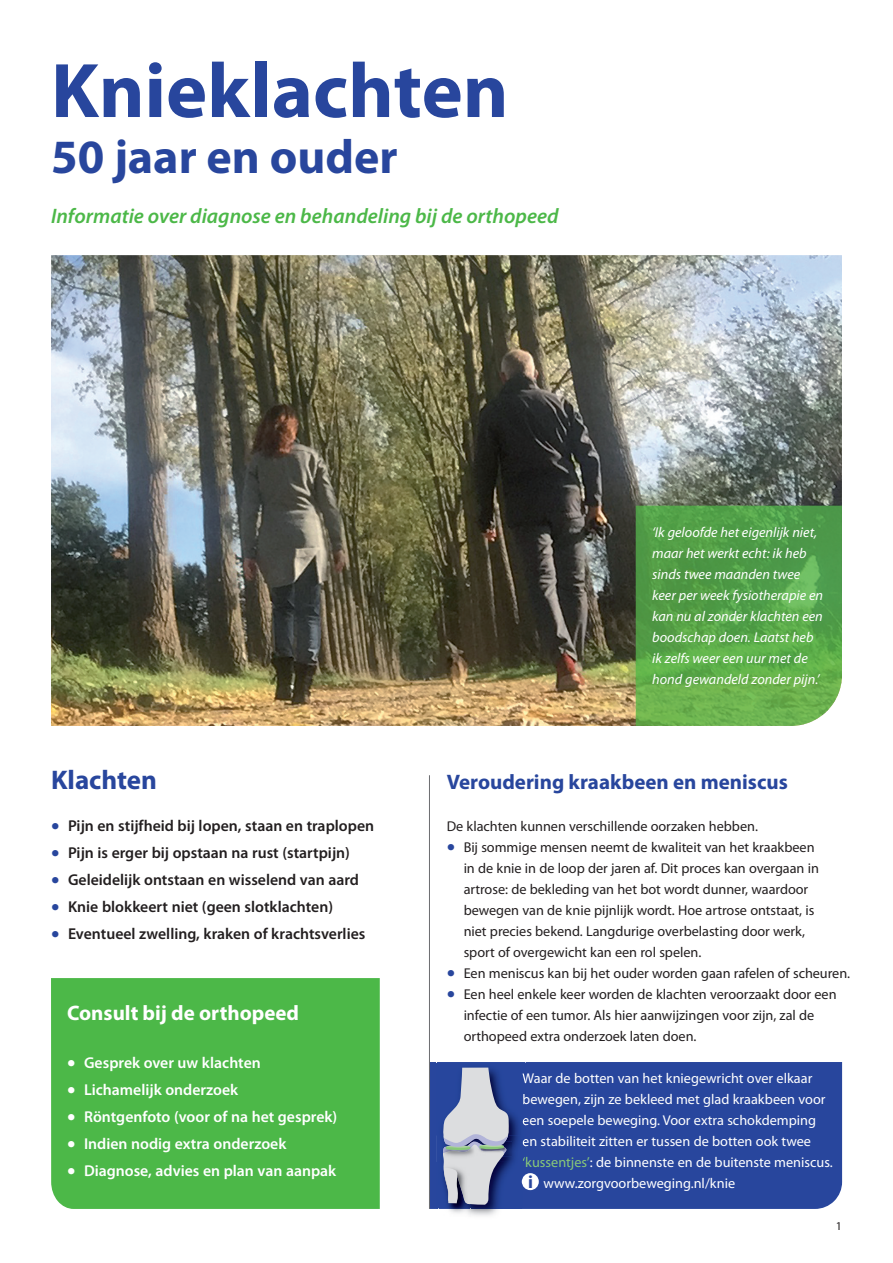
<style>
.page{position:relative;width:893px;height:1263px;background:#fff}
.page>*{position:absolute;margin:0;border:0;box-sizing:border-box;transform-origin:0 0}
.t1{font:700 78px "Myriad Pro";color:#28469d}
.t2{font:700 48px "Myriad Pro";color:#28469d}
.t3{font:700 27px "Myriad Pro";color:#28469d}
.t4{font:italic 600 21px "Myriad Pro";color:#4cb848}
.t5{font:700 21px "Myriad Pro";color:#28469d}
.t6{font:700 21px "Myriad Pro";color:#fff}
.t7{font:600 15.75px "Myriad Pro";color:#231f20}
.t8{font:600 15.75px "Myriad Pro";color:#fff}
.t9{font:14.25px/21px "Myriad Pro";color:#231f20}
.t10{font:14.25px "Myriad Pro";color:#fff}
.t11{font:italic 14.25px/21px "Myriad Pro";color:#fff}
.t12{font:12px "Myriad Pro";color:#231f20}
.s1{font-weight:400;font-size:30px;color:#28469d}
.s2{font-weight:400;font-size:30px}
.s3{font-size:30px;color:#28469d}
.s4{color:#88c878}
.s5{font-weight:700;font-size:18px;color:#28469d}
</style>
<div class="page">
<div style="left:430px;top:1062px;width:412px;height:147px;background:#28469d"></div>
<div style="left:51px;top:978px;width:329px;height:231px;background:#4cb848"></div>
<img style="left:51px;top:255px;width:791px;height:471px">
<img style="left:636px;top:506px;width:206px;height:220px">
<div style="left:522px;top:1173px;width:17px;height:17px;background:#fff;border-radius:50%"></div>
<hr style="left:429px;top:775px;width:1px;height:434px;background:#6c6d70">
<img style="left:437px;top:1062px;width:88px;height:100px">
<svg style="left:522px;top:1073px;width:3px;height:10px"></svg>
<svg style="left:523px;top:1094px;width:2px;height:11px"></svg>
<svg style="left:523px;top:1117px;width:2px;height:9px"></svg>
<svg style="left:523px;top:1138px;width:2px;height:8px"></svg>
<img style="left:437px;top:1162px;width:85px;height:54px">
<img style="left:437px;top:1135px;width:85px;height:27px">
<img style="left:439px;top:1162px;width:31px;height:54px">
<img style="left:439px;top:1140px;width:3px;height:20px">
<img style="left:510px;top:1141px;width:2px;height:15px">
<svg style="left:442px;top:1067px;width:68px;height:138px;background:#97a1bc"></svg>
<h1 class="t1" style="left:51px;top:62px;width:459px">Knieklachten</h1>
<h2 class="t2" style="left:51px;top:138px;width:348px">50 jaar en ouder</h2>
<h3 class="t4" style="left:51px;top:208px;width:509px">Informatie over diagnose en behandeling bij de orthopeed</h3>
<p class="t11" style="left:652px;top:523px;width:172px">‘Ik geloofde het eigenlijk niet, maar het werkt echt: ik heb sinds twee maanden twee keer per week fysiotherapie en kan nu al zonder klachten een boodschap doen. Laatst heb ik zelfs weer een uur met de hond gewandeld zonder pijn.’</p>
<h3 class="t3" style="left:51px;top:770px;width:107px">Klachten</h3>
<p class="t7" style="left:51px;top:820px;width:325px"><span class="s1">•</span> Pijn en stijfheid bij lopen, staan en traplopen</p>
<p class="t7" style="left:51px;top:847px;width:300px"><span class="s1">•</span> Pijn is erger bij opstaan na rust (startpijn)</p>
<p class="t7" style="left:51px;top:874px;width:310px"><span class="s1">•</span> Geleidelijk ontstaan en wisselend van aard</p>
<p class="t7" style="left:51px;top:901px;width:284px"><span class="s1">•</span> Knie blokkeert niet (geen slotklachten)</p>
<p class="t7" style="left:51px;top:928px;width:316px"><span class="s1">•</span> Eventueel zwelling, kraken of krachtsverlies</p>
<h3 class="t6" style="left:67px;top:1005px;width:234px">Consult bij de orthopeed</h3>
<p class="t8" style="left:67px;top:1057px;width:195px"><span class="s2">•</span> Gesprek over uw klachten</p>
<p class="t8" style="left:67px;top:1084px;width:173px"><span class="s2">•</span> Lichamelijk onderzoek</p>
<p class="t8" style="left:67px;top:1111px;width:272px"><span class="s2">•</span> Röntgenfoto (voor of na het gesprek)</p>
<p class="t8" style="left:67px;top:1138px;width:221px"><span class="s2">•</span> Indien nodig extra onderzoek</p>
<p class="t8" style="left:67px;top:1165px;width:271px"><span class="s2">•</span> Diagnose, advies en plan van aanpak</p>
<h3 class="t5" style="left:447px;top:774px;width:343px">Veroudering kraakbeen en meniscus</h3>
<p class="t9" style="left:447px;top:817px;width:313px">De klachten kunnen verschillende oorzaken hebben.</p>
<p class="t9" style="left:464px;top:838px;width:357px;text-indent:-17px"><span class="s3">•</span> Bij sommige mensen neemt de kwaliteit van het kraakbeen in de knie in de loop der jaren af. Dit proces kan overgaan in artrose: de bekleding van het bot wordt dunner, waardoor bewegen van de knie pijnlijk wordt. Hoe artrose ontstaat, is niet precies bekend. Langdurige overbelasting door werk, sport of overgewicht kan een rol spelen.</p>
<p class="t9" style="left:447px;top:964px;width:405px"><span class="s3">•</span> Een meniscus kan bij het ouder worden gaan rafelen of scheuren.</p>
<p class="t9" style="left:464px;top:985px;width:374px;text-indent:-17px"><span class="s3">•</span> Een heel enkele keer worden de klachten veroorzaakt door een infectie of een tumor. Als hier aanwijzingen voor zijn, zal de orthopeed extra onderzoek laten doen.</p>
<p class="t10" style="left:522px;top:1073px;width:292px">Waar de botten van het kniegewricht over elkaar</p>
<p class="t10" style="left:522px;top:1094px;width:305px">bewegen, zijn ze bekleed met glad kraakbeen voor</p>
<p class="t10" style="left:522px;top:1115px;width:295px">een soepele beweging. Voor extra schokdemping</p>
<p class="t10" style="left:522px;top:1136px;width:290px">en stabiliteit zitten er tussen de botten ook twee</p>
<p class="t10" style="left:522px;top:1157px;width:312px"><span class="s4">‘kussentjes’</span>: de binnenste en de buitenste meniscus.</p>
<p class="t10" style="left:528px;top:1178px;width:209px"><span class="s5">i</span> www.zorgvoorbeweging.nl/knie</p>
<p class="t12" style="left:836px;top:1221px;width:8px">1</p>
</div>
